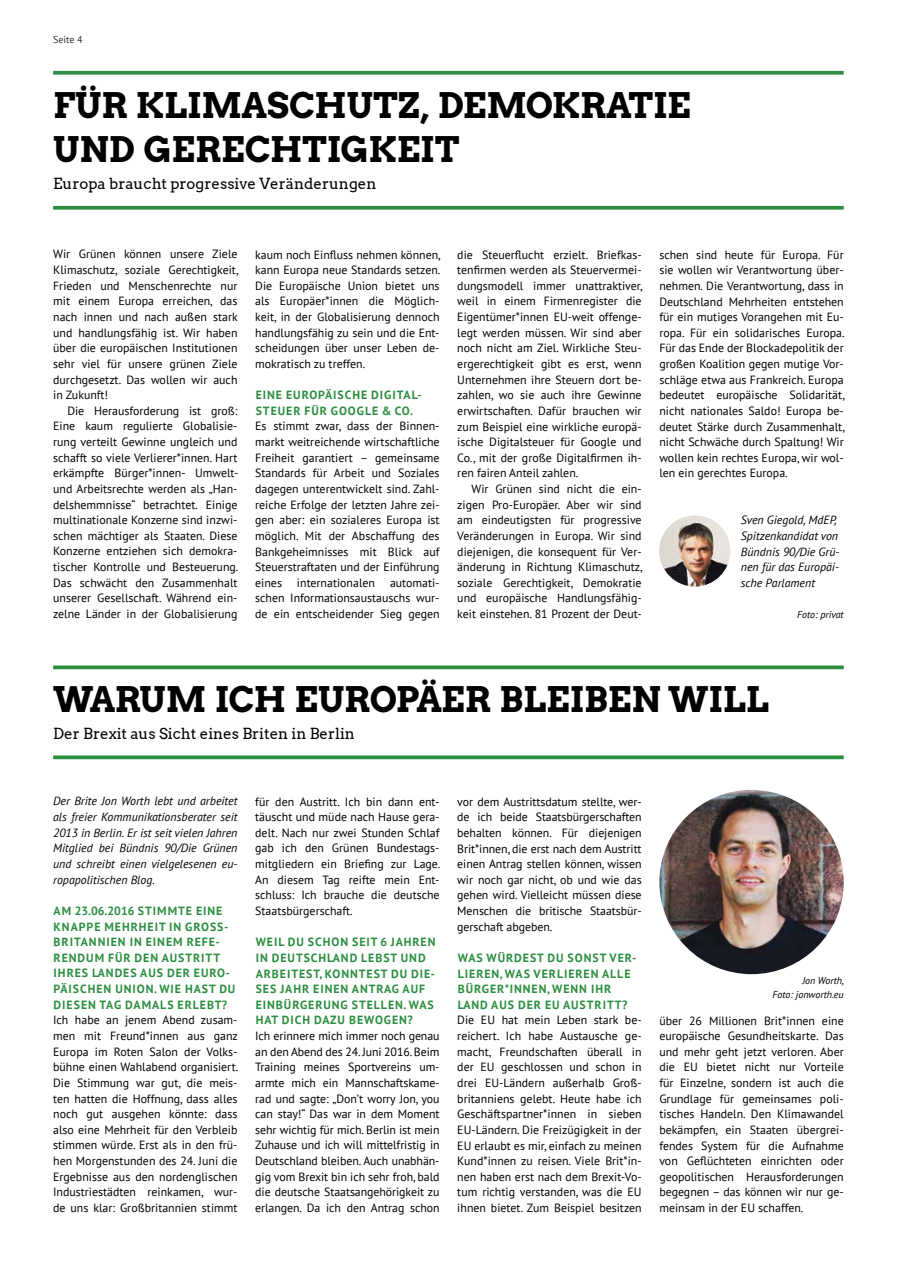
<style>
.page{position:relative;width:904px;height:1276px;background:#fff}
.page>*{position:absolute;margin:0;border:0;box-sizing:border-box;transform-origin:0 0}
.t1{font:35px/43.8px "Arvo Gruen";color:#000}
.t2{font:15px "Arvo";color:#000}
.t3{font:11.88px/15.6px "PT Sans";color:#000;text-align:justify}
.t4{font:700 11.88px/15.6px "PT Sans";letter-spacing:.08em;color:#2c8e41}
.t5{font:italic 11.88px/15.6px "PT Sans";color:#000}
.t6{font:italic 10px/13.8px "PT Sans";color:#000;text-align:right}
.t7{font:10px "PT Sans";color:#39342f}
</style>
<div class="page">
<svg style="left:53px;top:71px;width:790px;height:4px;background:#3f9852"></svg>
<svg style="left:53px;top:206px;width:790px;height:4px;background:#3f9852"></svg>
<img style="left:659px;top:516px;width:71px;height:70px;border-radius:35px">
<svg style="left:53px;top:665px;width:790px;height:4px;background:#469b58"></svg>
<svg style="left:53px;top:755px;width:790px;height:4px;background:#449b57"></svg>
<img style="left:659px;top:790px;width:184px;height:184px;border-radius:92px">
<p class="t7" style="left:53px;top:34px;width:31px">Seite 4</p>
<h1 class="t1" style="left:53px;top:82px;width:639px">FÜR KLIMASCHUTZ, DEMOKRATIE<br>UND GERECHTIGKEIT</h1>
<p class="t2" style="left:53px;top:174px;width:325px">Europa braucht progressive Veränderungen</p>
<p class="t3" style="left:53px;top:247px;width:187px">Wir Grünen können unsere Ziele Klimaschutz, soziale Gerechtigkeit, Frieden und Menschenrechte nur mit einem Europa erreichen, das nach innen und nach außen stark und handlungsfähig ist. Wir haben über die europäischen Institutionen sehr viel für unsere grünen Ziele durchgesetzt. Das wollen wir auch in Zukunft!</p>
<p class="t3" style="left:53px;top:403px;width:187px;text-indent:14px">Die Herausforderung ist groß:<br>Eine kaum regulierte Globalisie&shy;rung verteilt Gewinne ungleich und schafft so viele Verlierer*innen. Hart erkämpfte Bürger*innen- Umwelt&shy;und Arbeitsrechte werden als „Han&shy;delshemmnisse“ betrachtet. Einige multinationale Konzerne sind inzwi&shy;schen mächtiger als Staaten. Diese Konzerne entziehen sich demokra&shy;tischer Kontrolle und Besteuerung.<br>Das schwächt den Zusammenhalt unserer Gesellschaft. Während ein&shy;zelne Länder in der Globalisierung</p>
<p class="t3" style="left:255px;top:247px;width:187px">kaum noch Einfluss nehmen können, kann Europa neue Standards setzen.<br>Die Europäische Union bietet uns als Europäer*innen die Möglich&shy;keit, in der Globalisierung dennoch handlungsfähig zu sein und die Ent&shy;scheidungen über unser Leben de&shy;mokratisch zu treffen.</p>
<p class="t4" style="left:256px;top:387px;width:167px">EINE EUROPÄISCHE DIGITAL-<br>STEUER FÜR GOOGLE &amp; CO.</p>
<p class="t3" style="left:255px;top:419px;width:186px">Es stimmt zwar, dass der Binnen&shy;markt weitreichende wirtschaftliche Freiheit garantiert – gemeinsame Standards für Arbeit und Soziales dagegen unterentwickelt sind. Zahl&shy;reiche Erfolge der letzten Jahre zei&shy;gen aber: ein sozialeres Europa ist möglich. Mit der Abschaffung des Bankgeheimnisses mit Blick auf Steuerstraftaten und der Einführung eines</p>
<p class="t3" style="left:255px;top:575px;width:186px;text-indent:135px">automati&shy;schen Informationsaustauschs wur&shy;de ein entscheidender Sieg gegen</p>
<p class="t3" style="left:297px;top:575px;width:79px">internationalen</p>
<p class="t3" style="left:457px;top:247px;width:187px">die Steuerflucht erzielt. Briefkas&shy;tenfirmen werden als Steuervermei&shy;dungsmodell immer unattraktiver, weil in einem Firmenregister die Eigentümer*innen EU-weit offenge&shy;legt werden müssen. Wir sind aber noch nicht am Ziel. Wirkliche Steu&shy;ergerechtigkeit gibt es erst, wenn Unternehmen ihre Steuern dort be&shy;zahlen, wo sie auch ihre Gewinne erwirtschaften. Dafür brauchen wir zum Beispiel eine wirkliche europä&shy;ische Digitalsteuer für Google und Co., mit der große Digitalfirmen ih&shy;ren fairen Anteil zahlen.</p>
<p class="t3" style="left:457px;top:481px;width:187px;text-indent:14px">Wir Grünen sind nicht die ein&shy;zigen Pro-Europäer. Aber wir sind am eindeutigsten für progressive Veränderungen in Europa. Wir sind diejenigen, die konsequent für Ver&shy;änderung in Richtung Klimaschutz, soziale Gerechtigkeit, Demokratie und europäische Handlungsfähig&shy;keit einstehen. 81 Prozent der Deut-</p>
<p class="t3" style="left:659px;top:247px;width:187px">schen sind heute für Europa. Für sie wollen wir Verantwortung über&shy;nehmen. Die Verantwortung, dass in Deutschland Mehrheiten entstehen für ein mutiges Vorangehen mit Eu&shy;ropa. Für ein solidarisches Europa.<br>Für das Ende der Blockadepolitik der großen Koalition gegen mutige Vor&shy;schläge etwa aus Frankreich. Europa bedeutet europäische Solidarität, nicht nationales Saldo! Europa be&shy;deutet Stärke durch Zusammenhalt, nicht Schwäche durch Spaltung! Wir wollen kein rechtes Europa, wir wol&shy;len ein gerechtes Europa.</p>
<p class="t5" style="left:741px;top:512px;width:100px">Sven Giegold, MdEP,<br>Spitzenkandidat von<br>Bündnis 90/Die Grü&shy;nen für das Europäi&shy;sche Parlament</p>
<p class="t6" style="left:797px;top:607px;width:48px">Foto: privat</p>
<h1 class="t1" style="left:53px;top:675px;width:717px">WARUM ICH EUROPÄER BLEIBEN WILL</h1>
<p class="t2" style="left:53px;top:724px;width:303px">Der Brexit aus Sicht eines Briten in Berlin</p>
<p class="t5" style="left:53px;top:793px;width:186px;text-align:justify">Der Brite Jon Worth lebt und arbeitet als freier Kommunikationsberater seit 2013 in Berlin. Er ist seit vielen Jahren Mitglied bei Bündnis 90/Die Grünen und schreibt einen vielgelesenen eu&shy;ropapolitischen Blog.</p>
<p class="t4" style="left:54px;top:902px;width:183px">AM 23.06.2016 STIMMTE EINE<br>KNAPPE MEHRHEIT IN GROSS-<br>BRITANNIEN IN EINEM REFE-<br>RENDUM FÜR DEN AUSTRITT<br>IHRES LANDES AUS DER EURO-<br>PÄISCHEN UNION. WIE HAST DU<br>DIESEN TAG DAMALS ERLEBT?</p>
<p class="t3" style="left:53px;top:1012px;width:187px">Ich habe an jenem Abend zusam&shy;men mit Freund*innen aus ganz Europa im Roten Salon der Volks&shy;bühne einen Wahlabend organisiert.<br>Die Stimmung war gut, die meis&shy;ten hatten die Hoffnung, dass alles noch gut ausgehen könnte: dass also eine Mehrheit für den Verbleib stimmen würde. Erst als in den frü&shy;hen Morgenstunden des 24. Juni die Ergebnisse aus den nordenglischen Industriestädten reinkamen, wur&shy;de uns klar: Großbritannien stimmt</p>
<p class="t3" style="left:255px;top:794px;width:187px">für den Austritt. Ich bin dann ent&shy;täuscht und müde nach Hause gera&shy;delt. Nach nur zwei Stunden Schlaf gab ich den Grünen Bundestags&shy;mitgliedern ein Briefing zur Lage.<br>An diesem Tag reifte mein Ent&shy;schluss: Ich brauche die deutsche Staatsbürgerschaft.</p>
<p class="t4" style="left:256px;top:934px;width:181px">WEIL DU SCHON SEIT 6 JAHREN<br>IN DEUTSCHLAND LEBST UND<br>ARBEITEST, KONNTEST DU DIE-<br>SES JAHR EINEN ANTRAG AUF<br>EINBÜRGERUNG STELLEN. WAS<br>HAT DICH DAZU BEWOGEN?</p>
<p class="t3" style="left:255px;top:1028px;width:186px">Ich erinnere mich immer noch genau an den Abend des 24. Juni 2016. Beim Training meines Sportvereins um&shy;armte mich ein Mannschaftskame&shy;rad und sagte: „Don’t worry Jon, you can stay!“ Das war in dem Moment sehr wichtig für mich. Berlin ist mein Zuhause und ich will mittelfristig in Deutschland bleiben. Auch unabhän&shy;gig vom Brexit bin ich sehr froh, bald die deutsche Staatsangehörigkeit zu erlangen. Da ich den Antrag schon</p>
<p class="t3" style="left:457px;top:794px;width:186px">vor dem Austrittsdatum stellte, wer&shy;de ich beide Staatsbürgerschaften behalten können. Für diejenigen Brit*innen, die erst nach dem Austritt einen Antrag stellen können, wissen wir noch gar nicht, ob und wie das gehen wird. Vielleicht müssen diese Menschen die britische Staatsbür&shy;gerschaft abgeben.</p>
<p class="t4" style="left:458px;top:949px;width:180px">WAS WÜRDEST DU SONST VER-<br>LIEREN, WAS VERLIEREN ALLE<br>BÜRGER*INNEN, WENN IHR<br>LAND AUS DER EU AUSTRITT?</p>
<p class="t3" style="left:457px;top:1013px;width:186px">Die EU hat mein Leben stark be&shy;reichert. Ich habe Austausche ge&shy;macht, Freundschaften überall in der EU geschlossen und schon in drei EU-Ländern außerhalb Groß&shy;britanniens gelebt. Heute habe ich Geschäftspartner*innen in sieben EU-Ländern. Die Freizügigkeit in der EU erlaubt es mir, einfach zu meinen Kund*innen zu reisen. Viele Brit*in&shy;nen haben erst nach dem Brexit-Vo&shy;tum richtig verstanden, was die EU ihnen bietet. Zum Beispiel besitzen</p>
<p class="t3" style="left:659px;top:1013px;width:186px">über 26 Millionen Brit*innen eine europäische Gesundheitskarte. Das und mehr geht jetzt verloren. Aber die EU bietet nicht nur Vorteile für Einzelne, sondern ist auch die Grundlage für gemeinsames poli&shy;tisches Handeln. Den Klimawandel bekämpfen, ein Staaten übergrei&shy;fendes System für die Aufnahme von Geflüchteten einrichten oder geopolitischen Herausforderungen begegnen – das können wir nur ge&shy;meinsam in der EU schaffen.</p>
<p class="t6" style="left:772px;top:973px;width:73px">Jon Worth,<br>Foto: jonworth.eu</p>
</div>
